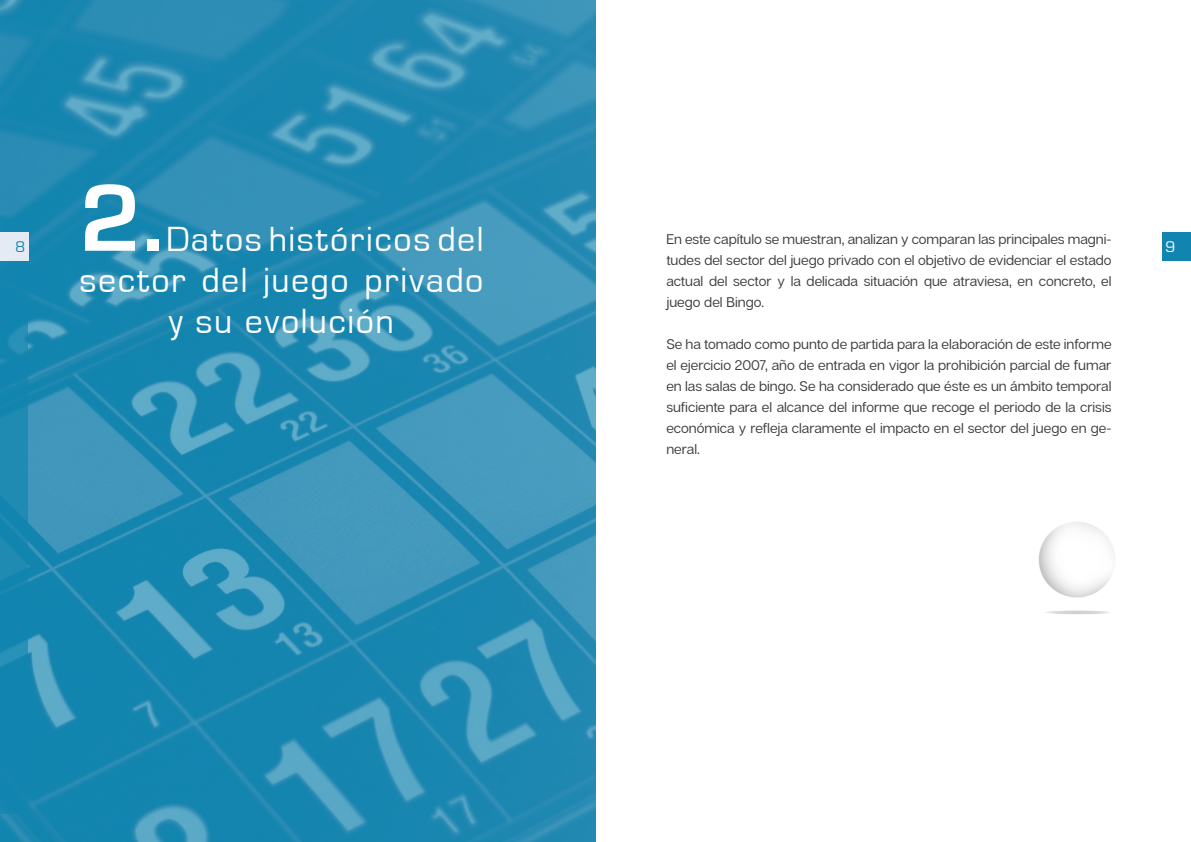
<style>
.page{position:relative;width:1191px;height:842px;background:#fff}
.page>*{position:absolute;margin:0;border:0;box-sizing:border-box;transform-origin:0 0}
.t1{font:700 99px "Eurostile";color:#fff}
.t2{font:36px "Eurostile";letter-spacing:.04em;color:#fff}
.t3{font:16px "Eurostile";color:#1185af}
.t4{font:16px "Eurostile";color:#fff}
.t5{font:14px/21px "Articulat C Fv 2 Text";color:#3c3c3b;text-align:justify}
</style>
<div class="page">
<svg style="left:0;top:0;width:595px;height:842px;background:#288db4"></svg>
<svg style="left:0;top:261px;width:28px;height:553px;background:#1686b0"></svg>
<div style="left:0;top:232px;width:28px;height:29px;background:#e5ebf4"></div>
<img style="left:1038px;top:522px;width:76px;height:76px">
<svg style="left:1045px;top:610px;width:65px;height:4px"></svg>
<div style="left:1162px;top:232px;width:29px;height:29px;background:#1185af"></div>
<h1 class="t1" style="left:79px;top:164px;width:86px">2.</h1>
<h2 class="t2" style="left:166px;top:220px;width:319px">Datos históricos del</h2>
<h2 class="t2" style="left:79px;top:261px;width:405px">sector del juego privado</h2>
<h2 class="t2" style="left:169px;top:302px;width:226px">y su evolución</h2>
<p class="t5" style="left:666px;top:229px;width:447px">En este capítulo se muestran, analizan y comparan las principales magni&shy;tudes del sector del juego privado con el objetivo de evidenciar el estado actual del sector y la delicada situación que atraviesa, en concreto, el juego del Bingo.</p>
<p class="t5" style="left:666px;top:334px;width:447px">Se ha tomado como punto de partida para la elaboración de este informe el ejercicio 2007, año de entrada en vigor la prohibición parcial de fumar en las salas de bingo. Se ha considerado que éste es un ámbito temporal suficiente para el alcance del informe que recoge el periodo de la crisis económica y refleja claramente el impacto en el sector del juego en ge&shy;neral.</p>
<p class="t3" style="left:16px;top:238px;width:11px">8</p>
<p class="t4" style="left:1165px;top:238px;width:11px">9</p>
</div>
